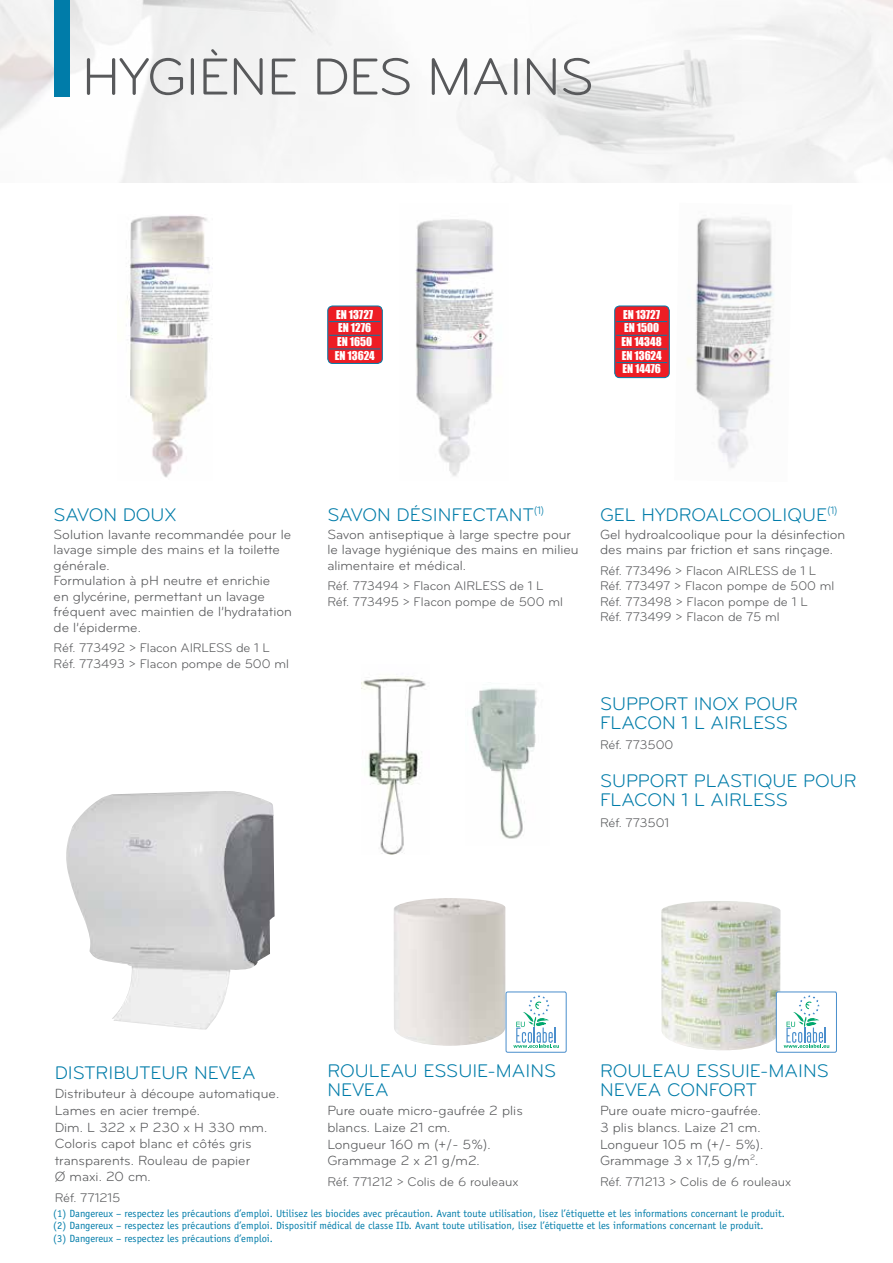
<style>
.page{position:relative;width:893px;height:1263px;background:#fff}
.page>*{position:absolute;margin:0;border:0;box-sizing:border-box;transform-origin:0 0}
.t1{font:54px "Bryant Pro";letter-spacing:-.02em;color:#58595b}
.t2{font:18.9px/19px "Bryant Pro";color:#007ca9}
.t3{font:13.8px/16.5px "Bryant Pro";color:#58595b}
.t4{font:12.9px/15.5px "Bryant Pro";color:#58595b}
.t5{font:11.25px/13.6px "Impact";color:#fff;text-align:center}
.t6{font:10.5px/12.6px "Officina Sans";color:#007ca9}
</style>
<div class="page">
<img style="left:661px;top:901px;width:119px;height:149px">
<img style="left:66px;top:791px;width:209px;height:239px">
<img style="left:362px;top:678px;width:64px;height:176px">
<img style="left:471px;top:688px;width:66px;height:151px">
<img style="left:394px;top:898px;width:111px;height:148px">
<div style="left:506px;top:992px;width:60px;height:60px;border:1px solid #4a8ecc;border-radius:2px"></div>
<svg style="left:507px;top:992px;width:58px;height:56px"></svg>
<div style="left:776px;top:992px;width:60px;height:60px;background:#fff;border-radius:2px"></div>
<div style="left:776px;top:992px;width:61px;height:60px;border:1px solid #4a8ecc;border-radius:2px"></div>
<svg style="left:777px;top:992px;width:58px;height:56px"></svg>
<img style="left:0;top:0;width:893px;height:183px">
<div style="left:54px;top:0;width:15px;height:97px;background:#007ca9"></div>
<img style="left:126px;top:215px;width:84px;height:263px">
<img style="left:415px;top:219px;width:79px;height:257px">
<img style="left:687px;top:217px;width:87px;height:251px">
<div style="left:615px;top:306px;width:54px;height:72px;background:#ed1d24;border-radius:5px"></div>
<div style="left:614px;top:306px;width:56px;height:72px;border:1px solid #007ca9;border-radius:5px"></div>
<div style="left:328px;top:306px;width:54px;height:57px;background:#ed1d24;border-radius:5px"></div>
<div style="left:327px;top:306px;width:56px;height:58px;border:1px solid #007ca9;border-radius:5px"></div>
<hr style="left:329px;top:321px;width:51px;height:1px;background:#007ca9">
<hr style="left:329px;top:335px;width:51px;height:1px;background:#007ca9">
<hr style="left:329px;top:348px;width:51px;height:1px;background:#007ca9">
<hr style="left:616px;top:321px;width:51px;height:1px;background:#007ca9">
<hr style="left:616px;top:335px;width:51px;height:1px;background:#007ca9">
<hr style="left:616px;top:348px;width:51px;height:1px;background:#007ca9">
<hr style="left:616px;top:362px;width:51px;height:1px;background:#007ca9">
<h1 class="t1" style="left:82px;top:44px;width:514px">HYGIÈNE DES MAINS</h1>
<p class="t5" style="left:335px;top:307px;width:41px">EN 13727<br>EN 1276<br>EN 1650<br>EN 13624</p>
<p class="t5" style="left:622px;top:307px;width:42px;text-align:left">EN 13727<br>EN 1500<br>EN 14348<br>EN 13624<br>EN 14476</p>
<h2 class="t2" style="left:54px;top:505px;width:125px">SAVON DOUX</h2>
<p class="t3" style="left:54px;top:526px;width:240px;line-height:15.6px">Solution lavante recommandée pour le lavage simple des mains et la toilette générale.<br>Formulation à pH neutre et enrichie<br>en glycérine, permettant un lavage fréquent avec maintien de l’hydratation de l’épiderme.</p>
<p class="t4" style="left:54px;top:640px;width:237px">Réf. 773492 &gt; Flacon AIRLESS de 1 L<br>Réf. 773493 &gt; Flacon pompe de 500 ml</p>
<h2 class="t2" style="left:327px;top:505px;width:218px">SAVON DÉSINFECTANT<sup>(1)</sup></h2>
<p class="t3" style="left:327px;top:526px;width:253px;line-height:15.6px">Savon antiseptique à large spectre pour le lavage hygiénique des mains en milieu alimentaire et médical.</p>
<p class="t4" style="left:327px;top:578px;width:237px">Réf. 773494 &gt; Flacon AIRLESS de 1 L<br>Réf. 773495 &gt; Flacon pompe de 500 ml</p>
<h2 class="t2" style="left:600px;top:505px;width:239px">GEL HYDROALCOOLIQUE<sup>(1)</sup></h2>
<p class="t3" style="left:600px;top:526px;width:247px;line-height:15.6px">Gel hydroalcoolique pour la désinfection des mains par friction et sans rinçage.</p>
<p class="t4" style="left:600px;top:563px;width:236px">Réf. 773496 &gt; Flacon AIRLESS de 1 L<br>Réf. 773497 &gt; Flacon pompe de 500 ml<br>Réf. 773498 &gt; Flacon pompe de 1 L<br>Réf. 773499 &gt; Flacon de 75 ml</p>
<h2 class="t2" style="left:600px;top:694px;width:200px">SUPPORT INOX POUR<br>FLACON 1 L AIRLESS</h2>
<p class="t4" style="left:600px;top:737px;width:75px">Réf. 773500</p>
<h2 class="t2" style="left:600px;top:772px;width:258px">SUPPORT PLASTIQUE POUR<br>FLACON 1 L AIRLESS</h2>
<p class="t4" style="left:600px;top:815px;width:71px">Réf. 773501</p>
<h2 class="t2" style="left:55px;top:1064px;width:202px">DISTRIBUTEUR NEVEA</h2>
<p class="t3" style="left:55px;top:1086px;width:226px">Distributeur à découpe automatique.<br>Lames en acier trempé.<br>Dim. L 322 x P 230 x H 330 mm.<br>Coloris capot blanc et côtés gris transparents. Rouleau de papier<br>Ø maxi. 20 cm.</p>
<p class="t4" style="left:55px;top:1190px;width:67px">Réf. 771215</p>
<h2 class="t2" style="left:327px;top:1062px;width:230px">ROULEAU ESSUIE-MAINS<br>NEVEA</h2>
<p class="t3" style="left:327px;top:1103px;width:197px">Pure ouate micro-gaufrée 2 plis blancs. Laize 21 cm.<br>Longueur 160 m (+/- 5%).<br>Grammage 2 x 21 g/m2.</p>
<p class="t4" style="left:327px;top:1173px;width:193px">Réf. 771212 &gt; Colis de 6 rouleaux</p>
<h2 class="t2" style="left:600px;top:1062px;width:230px">ROULEAU ESSUIE-MAINS<br>NEVEA CONFORT</h2>
<p class="t3" style="left:600px;top:1103px;width:165px">Pure ouate micro-gaufrée.<br>3 plis blancs. Laize 21 cm.<br>Longueur 105 m (+/- 5%).<br>Grammage 3 x 17,5 g/m<sup>2</sup>.</p>
<p class="t4" style="left:600px;top:1173px;width:193px">Réf. 771213 &gt; Colis de 6 rouleaux</p>
<p class="t6" style="left:53px;top:1207px;width:733px">(1) Dangereux – respectez les précautions d’emploi. Utilisez les biocides avec précaution. Avant toute utilisation, lisez l’étiquette et les informations concernant le produit. (2) Dangereux – respectez les précautions d’emploi. Dispositif médical de classe IIb. Avant toute utilisation, lisez l’étiquette et les informations concernant le produit.<br>(3) Dangereux – respectez les précautions d’emploi.</p>
</div>
